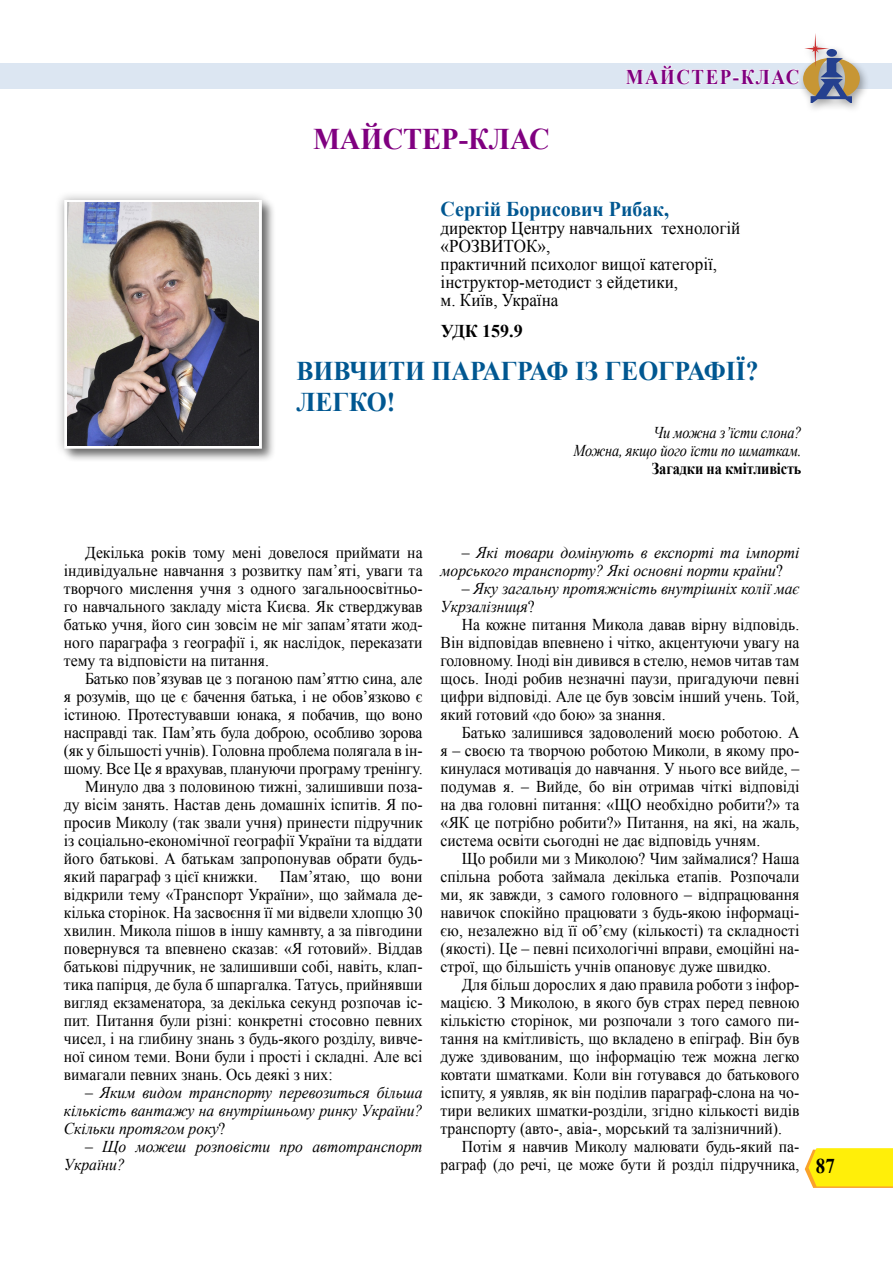
<style>
.page{position:relative;width:893px;height:1263px;background:#fff}
.page>*{position:absolute;margin:0;border:0;box-sizing:border-box;transform-origin:0 0}
.t1{font:700 30px "Times New Roman";color:#800080;scale:.95 1}
.t2{font:700 27px/31.5px "Times New Roman";color:#005791;scale:.95 1}
.t3{font:700 21px "Times New Roman";color:#005791;scale:.95 1}
.t4{font:700 21px "Times New Roman";color:#800080;scale:.9 1}
.t5{font:700 21px "Times New Roman";color:#000;scale:.9 1}
.t6{font:18px/18px "Times New Roman";color:#000;scale:.95 1}
.t7{font:700 18px "Times New Roman";color:#000}
.t8{font:16.5px/18px "Times New Roman";color:#000;text-align:justify;scale:.95 1}
.t9{font:italic 16.5px/18px "Times New Roman";color:#000;scale:.95 1}
.t10{font:italic 16.5px/18px "Times New Roman";color:#000;text-align:right;scale:.87 1}
.t11{font:700 16.5px "Times New Roman";letter-spacing:-.01em;color:#000;scale:.87 1}
.s1{font-style:normal}
</style>
<div class="page">
<div style="left:0;top:63px;width:891px;height:26px;background:#dce6f2"></div>
<svg style="left:805px;top:1148px;width:88px;height:40px;background:#feea18"></svg>
<div style="left:797px;top:31px;width:73px;height:83px;background:#000;opacity:.37"></div>
<svg style="left:625px;top:33px;width:235px;height:69px"></svg>
<div style="left:62px;top:198px;width:214px;height:265px;background:#000;opacity:.5"></div>
<div style="left:54px;top:190px;width:217px;height:268px;background:#000;opacity:.3"></div>
<svg style="left:64px;top:200px;width:198px;height:249px"></svg>
<img style="left:67px;top:203px;width:192px;height:243px">
<h1 class="t1" style="left:313px;top:118px;width:50px">Майстер</h1>
<h1 class="t1" style="left:459px;top:118px;width:32px">-клас</h1>
<p class="t4" style="left:626px;top:62px;width:39px">Майстер</p>
<p class="t4" style="left:733px;top:62px;width:26px">-клас</p>
<p class="t3" style="left:441px;top:194px;width:242px">Сергій Борисович Рибак,</p>
<p class="t6" style="left:441px;top:219px;width:317px">директор Центру навчальних технологій «РОЗВИТОК»,<br>практичний психолог вищої категорії, інструктор-методист з ейдетики,<br>м. Київ, Україна</p>
<p class="t7" style="left:441px;top:318px;width:83px">УДК 159.9</p>
<h2 class="t2" style="left:296px;top:354px;width:488px">ВИВЧИТИ ПАРАГРАФ ІЗ ГЕОГРАФІЇ?<br>ЛЕГКО!</h2>
<p class="t10" style="left:574px;top:423px;width:264px">Чи можна з’їсти слона?<br>Можна, якщо його їсти по шматкам.</p>
<p class="t11" style="left:652px;top:457px;width:174px">Загадки на кмітливість</p>
<p class="t8" style="left:64px;top:543px;width:379px;text-indent:21px">Декілька років тому мені довелося приймати на індивідуальне навчання з розвитку пам’яті, уваги та творчого мислення учня з одного загальноосвітньо&shy;го навчального закладу міста Києва. Як стверджував батько учня, його син зовсім не міг запам’ятати жод&shy;ного параграфа з географії і, як наслідок, переказати тему та відповісти на питання.</p>
<p class="t8" style="left:85px;top:669px;width:357px">Батько пов’язував це з поганою пам’яттю сина, але</p>
<p class="t8" style="left:64px;top:687px;width:379px">я розумів, що це є бачення батька, і не обов’язково є</p>
<p class="t8" style="left:64px;top:705px;width:379px">істиною. Протестувавши юнака, я побачив, що воно</p>
<p class="t8" style="left:64px;top:723px;width:379px">насправді так. Пам’ять була доброю, особливо зорова</p>
<p class="t8" style="left:64px;top:741px;width:379px">(як у більшості учнів). Головна проблема полягала в ін-</p>
<p class="t8" style="left:64px;top:759px;width:379px">шому. Все Це я врахував, плануючи програму тренінгу.</p>
<p class="t8" style="left:85px;top:777px;width:357px">Минуло два з половиною тижні, залишивши поза-</p>
<p class="t8" style="left:64px;top:795px;width:379px">ду вісім занять. Настав день домашніх іспитів. Я по-</p>
<p class="t8" style="left:64px;top:813px;width:379px">просив Миколу (так звали учня) принести підручник</p>
<p class="t8" style="left:64px;top:831px;width:379px">із соціально-економічної географії України та віддати</p>
<p class="t8" style="left:64px;top:849px;width:379px">його батькові. А батькам запропонував обрати будь-</p>
<p class="t8" style="left:64px;top:867px;width:206px">який параграф з цієї книжки.</p>
<p class="t8" style="left:64px;top:867px;width:379px;text-indent:216px">Пам’ятаю, що вони відкрили тему «Транспорт України», що займала де&shy;кілька сторінок. На засвоєння її ми відвели хлопцю 30 хвилин. Микола пішов в іншу камнвту, а за півгодини повернувся та впевнено сказав: «Я готовий». Віддав батькові підручник, не залишивши собі, навіть, клап&shy;тика папірця, де була б шпаргалка. Татусь, прийнявши вигляд екзаменатора, за декілька секунд розпочав іс&shy;пит. Питання були різні: конкретні стосовно певних чисел, і на глибину знань з будь-якого розділу, вивче&shy;ної сином теми. Вони були і прості і складні. Але всі вимагали певних знань. Ось деякі з них:</p>
<p class="t9" style="left:64px;top:1083px;width:379px;text-align:justify;text-indent:21px"><span class="s1">–</span> Яким видом транспорту перевозиться більша кількість вантажу на внутрішньому ринку України?<br>Скільки протягом року<span class="s1">?</span></p>
<p class="t9" style="left:64px;top:1137px;width:379px;text-indent:21px"><span class="s1">–</span> Що можеш розповісти про автотранспорт<br>України?</p>
<p class="t9" style="left:441px;top:543px;width:379px;text-indent:21px"><span class="s1">–</span> Які товари домінують в експорті та імпорті морського транспорту? Які основні порти країни<span class="s1">?</span></p>
<p class="t9" style="left:441px;top:579px;width:379px;text-indent:21px"><span class="s1">–</span> Яку загальну протяжність внутрішніх колії має<br>Укрзалізниця<span class="s1">?</span></p>
<p class="t8" style="left:441px;top:615px;width:379px;text-indent:21px">На кожне питання Микола давав вірну відповідь.<br>Він відповідав впевнено і чітко, акцентуючи увагу на головному. Іноді він дивився в стелю, немов читав там щось. Іноді робив незначні паузи, пригадуючи певні цифри відповіді. Але це був зовсім інший учень. Той, який готовий «до бою» за знання.</p>
<p class="t8" style="left:441px;top:723px;width:379px;text-indent:21px">Батько залишився задоволений моєю роботою. А я – своєю та творчою роботою Миколи, в якому про&shy;кинулася мотивація до навчання. У нього все вийде, – подумав я. – Вийде, бо він отримав чіткі відповіді на два головні питання: «ЩО необхідно робити?» та «ЯК це потрібно робити?» Питання, на які, на жаль, система освіти сьогодні не дає відповідь учням.</p>
<p class="t8" style="left:441px;top:849px;width:379px;text-indent:21px">Що робили ми з Миколою? Чим займалися? Наша спільна робота займала декілька етапів. Розпочали ми, як завжди, з самого головного – відпрацювання навичок спокійно працювати з будь-якою інформаці&shy;єю, незалежно від її об’єму (кількості) та складності (якості). Це – певні психологічні вправи, емоційні на&shy;строї, що більшість учнів опановує дуже швидко.</p>
<p class="t8" style="left:441px;top:975px;width:379px;text-indent:21px">Для більш дорослих я даю правила роботи з інфор&shy;мацією. З Миколою, в якого був страх перед певною кількістю сторінок, ми розпочали з того самого пи&shy;тання на кмітливість, що вкладено в епіграф. Він був дуже здивованим, що інформацію теж можна легко ковтати шматками. Коли він готувався до батькового іспиту, я уявляв, як він поділив параграф-слона на чо&shy;тири великих шматки-розділи, згідно кількості видів транспорту (авто-, авіа-, морський та залізничний).</p>
<p class="t8" style="left:441px;top:1137px;width:379px;text-align:right">Потім я навчив Миколу малювати будь-який па&shy;раграф (до речі, це може бути й розділ підручника,</p>
<p class="t5" style="left:816px;top:1151px;width:23px">87</p>
</div>
